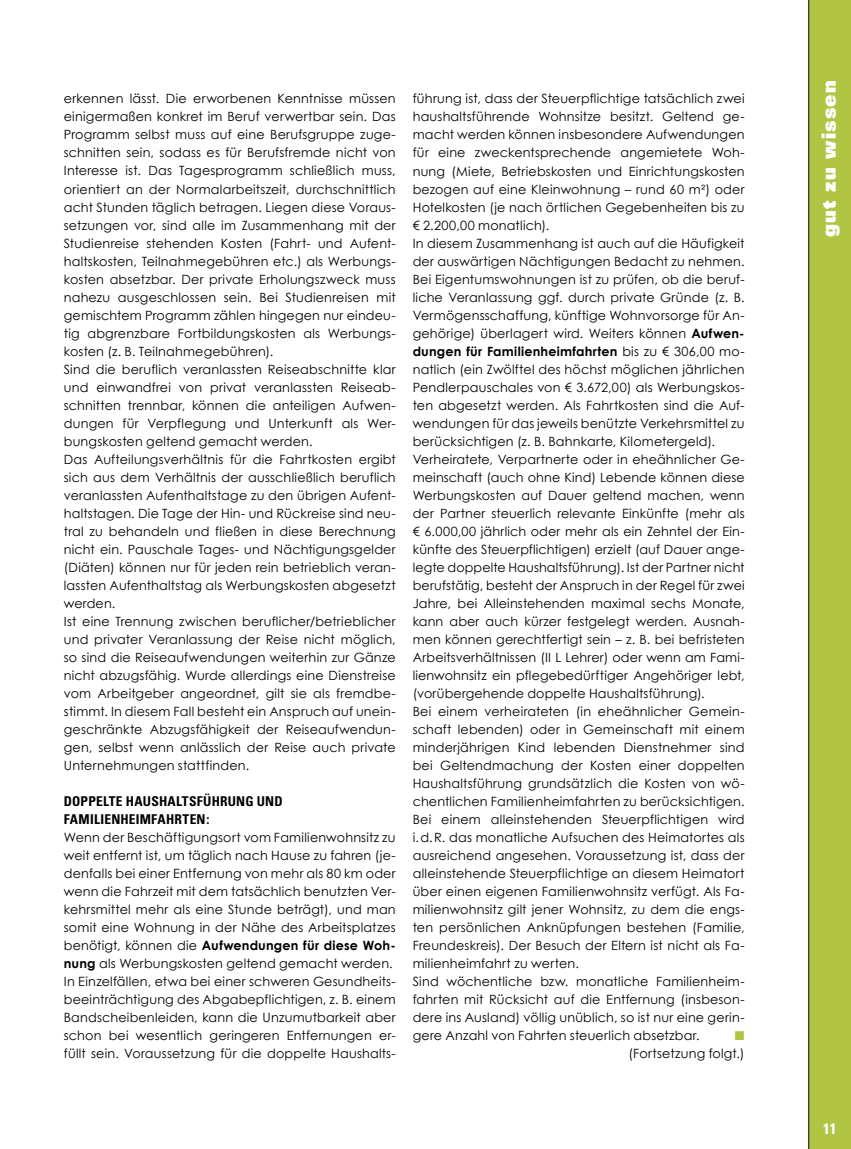
<style>
.page{position:relative;width:851px;height:1149px;background:#fff}
.page>*{position:absolute;margin:0;border:0;box-sizing:border-box;transform-origin:0 0}
.t1{font:900 19.5px "Univers";letter-spacing:.06em;color:#fff}
.t2{font:700 condensed 15px "Univers";color:#fff}
.t3{font:700 condensed 13.5px/18px "Univers";letter-spacing:.015em;color:#000}
.t4{font:12.75px/18px "Century Gothic";letter-spacing:.015em;color:#000}
.t5{font:12.75px "Zapf Dingbats ITC";color:#b1c443}
.s1{font-weight:700}
</style>
<div class="page">
<svg style="left:808px;top:0;width:42px;height:1148px;background:#a0b142"></svg>
<p class="t4" style="left:64px;top:90px;width:333px">erkennen lässt. Die erworbenen Kenntnisse müssen einigermaßen konkret im Beruf verwertbar sein. Das Programm selbst muss auf eine Berufsgruppe zuge&shy;schnitten sein, sodass es für Berufsfremde nicht von Interesse ist. Das Tagesprogramm schließlich muss, orientiert an der Normalarbeitszeit, durchschnittlich acht Stunden täglich betragen. Liegen diese Voraus&shy;setzungen vor, sind alle im Zusammenhang mit der Studienreise stehenden Kosten (Fahrt- und Aufent&shy;haltskosten, Teilnahmegebühren etc.) als Werbungs&shy;kosten absetzbar. Der private Erholungszweck muss nahezu ausgeschlossen sein. Bei Studienreisen mit gemischtem Programm zählen hingegen nur eindeu&shy;tig abgrenzbare Fortbildungskosten als Werbungs&shy;kosten (z. B. Teilnahmegebühren).<br>Sind die beruflich veranlassten Reiseabschnitte klar und einwandfrei von privat veranlassten Reiseab&shy;schnitten trennbar, können die anteiligen Aufwen&shy;dungen für Verpflegung und Unterkunft als Wer&shy;bungskosten geltend gemacht werden.<br>Das Aufteilungsverhältnis für die Fahrtkosten ergibt sich aus dem Verhältnis der ausschließlich beruflich veranlassten Aufenthaltstage zu den übrigen Aufent&shy;haltstagen. Die Tage der Hin- und Rückreise sind neu&shy;tral zu behandeln und fließen in diese Berechnung nicht ein. Pauschale Tages- und Nächtigungsgelder (Diäten) können nur für jeden rein betrieblich veran&shy;lassten Aufenthaltstag als Werbungskosten abgesetzt werden.<br>Ist eine Trennung zwischen beruflicher/betrieblicher und privater Veranlassung der Reise nicht möglich, so sind die Reiseaufwendungen weiterhin zur Gänze nicht abzugsfähig. Wurde allerdings eine Dienstreise vom Arbeitgeber angeordnet, gilt sie als fremdbe&shy;stimmt. In diesem Fall besteht ein Anspruch auf unein&shy;geschränkte Abzugsfähigkeit der Reiseaufwendun&shy;gen, selbst wenn anlässlich der Reise auch private Unternehmungen stattfinden.</p>
<p class="t3" style="left:64px;top:791px;width:220px">DOPPELTE HAUSHALTSFÜHRUNG UND<br>FAMILIENHEIMFAHRTEN:</p>
<p class="t4" style="left:64px;top:828px;width:333px">Wenn der Beschäftigungsort vom Familienwohnsitz zu weit entfernt ist, um täglich nach Hause zu fahren (je&shy;denfalls bei einer Entfernung von mehr als 80 km oder wenn die Fahrzeit mit dem tatsächlich benutzten Ver&shy;kehrsmittel mehr als eine Stunde beträgt), und man somit eine Wohnung in der Nähe des Arbeitsplatzes benötigt, können die <span class="s1">Aufwendungen für diese Woh&shy;nung</span> als Werbungskosten geltend gemacht werden.<br>In Einzelfällen, etwa bei einer schweren Gesundheits&shy;beeinträchtigung des Abgabepflichtigen, z. B. einem Bandscheibenleiden, kann die Unzumutbarkeit aber schon bei wesentlich geringeren Entfernungen er&shy;füllt sein. Voraussetzung für die doppelte Haushalts-</p>
<p class="t4" style="left:412px;top:90px;width:333px">führung ist, dass der Steuerpflichtige tatsächlich zwei haushaltsführende Wohnsitze besitzt. Geltend ge&shy;macht werden können insbesondere Aufwendungen für eine zweckentsprechende angemietete Woh&shy;nung (Miete, Betriebskosten und Einrichtungskosten bezogen auf eine Kleinwohnung – rund 60 m²) oder Hotelkosten (je nach örtlichen Gegebenheiten bis zu € 2.200,00 monatlich).<br>In diesem Zusammenhang ist auch auf die Häufigkeit der auswärtigen Nächtigungen Bedacht zu nehmen.<br>Bei Eigentumswohnungen ist zu prüfen, ob die beruf&shy;liche Veranlassung ggf. durch private Gründe (z. B.<br>Vermögensschaffung, künftige Wohnvorsorge für An&shy;gehörige) überlagert wird. Weiters können <span class="s1">Aufwen&shy;dungen für Familienheimfahrten</span> bis zu € 306,00 mo&shy;natlich (ein Zwölftel des höchst möglichen jährlichen Pendlerpauschales von € 3.672,00) als Werbungskos&shy;ten abgesetzt werden. Als Fahrtkosten sind die Auf&shy;wendungen für das jeweils benützte Verkehrsmittel zu berücksichtigen (z. B. Bahnkarte, Kilometergeld).<br>Verheiratete, Verpartnerte oder in eheähnlicher Ge&shy;meinschaft (auch ohne Kind) Lebende können diese Werbungskosten auf Dauer geltend machen, wenn der Partner steuerlich relevante Einkünfte (mehr als € 6.000,00 jährlich oder mehr als ein Zehntel der Ein&shy;künfte des Steuerpflichtigen) erzielt (auf Dauer ange&shy;legte doppelte Haushaltsführung). Ist der Partner nicht berufstätig, besteht der Anspruch in der Regel für zwei Jahre, bei Alleinstehenden maximal sechs Monate, kann aber auch kürzer festgelegt werden. Ausnah&shy;men können gerechtfertigt sein – z. B. bei befristeten Arbeitsverhältnissen (II L Lehrer) oder wenn am Fami&shy;lienwohnsitz ein pflegebedürftiger Angehöriger lebt, (vorübergehende doppelte Haushaltsführung).<br>Bei einem verheirateten (in eheähnlicher Gemein&shy;schaft lebenden) oder in Gemeinschaft mit einem minderjährigen Kind lebenden Dienstnehmer sind bei Geltendmachung der Kosten einer doppelten Haushaltsführung grundsätzlich die Kosten von wö&shy;chentlichen Familienheimfahrten zu berücksichtigen.<br>Bei einem alleinstehenden Steuerpflichtigen wird i.d.R. das monatliche Aufsuchen des Heimatortes als ausreichend angesehen. Voraussetzung ist, dass der alleinstehende Steuerpflichtige an diesem Heimatort über einen eigenen Familienwohnsitz verfügt. Als Fa&shy;milienwohnsitz gilt jener Wohnsitz, zu dem die engs&shy;ten persönlichen Anknüpfungen bestehen (Familie, Freundeskreis). Der Besuch der Eltern ist nicht als Fa&shy;milienheimfahrt zu werten.<br>Sind wöchentliche bzw. monatliche Familienheim&shy;fahrten mit Rücksicht auf die Entfernung (insbeson&shy;dere ins Ausland) völlig unüblich, so ist nur eine gerin&shy;gere Anzahl von Fahrten steuerlich absetzbar.</p>
<p class="t5" style="left:734px;top:1029px;width:11px">■</p>
<p class="t4" style="left:628px;top:1044px;width:118px">(Fortsetzung folgt.)</p>
<h1 class="t1" style="left:815px;top:237px;width:158px;rotate:-90deg">gut zu wissen</h1>
<p class="t2" style="left:822px;top:1118px;width:15px">11</p>
</div>
